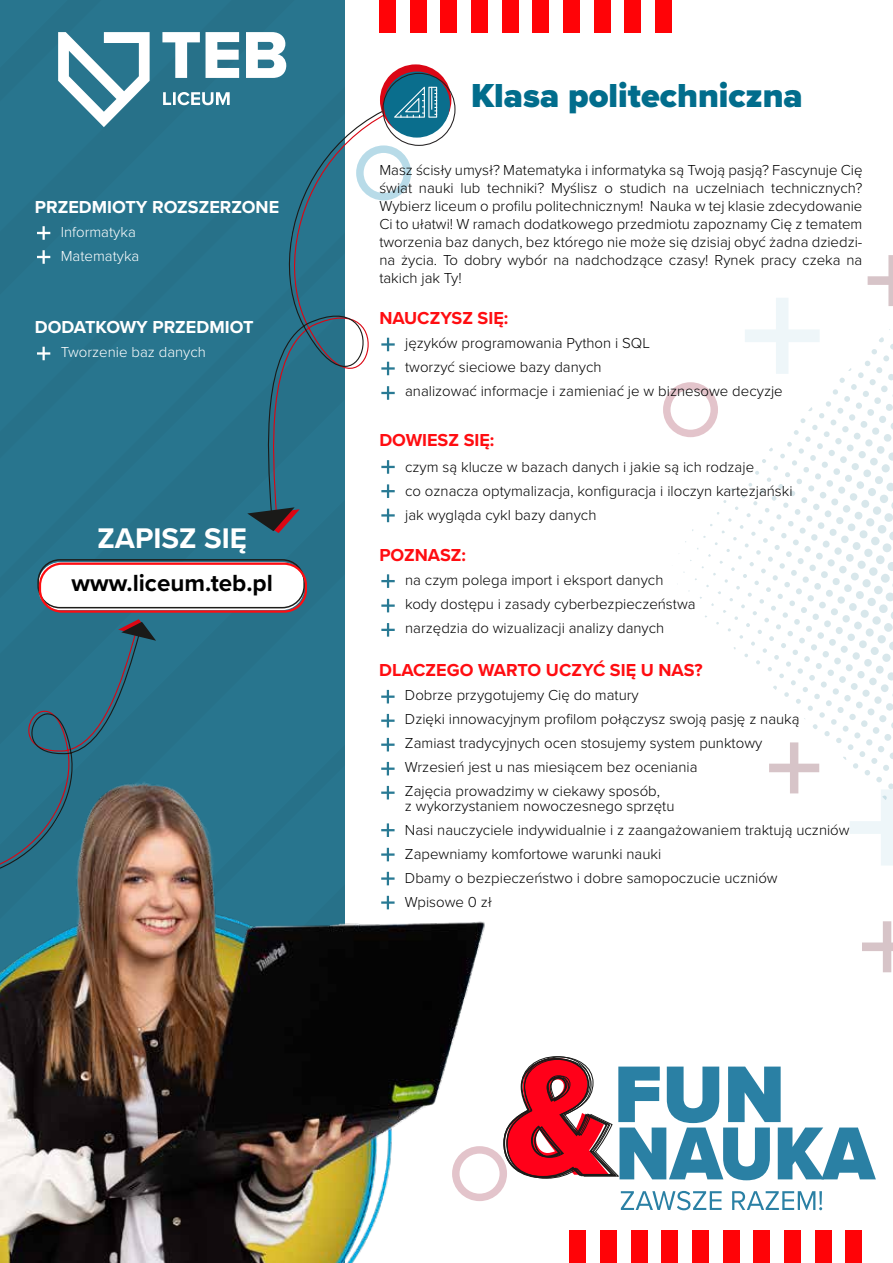
<style>
.page{position:relative;width:893px;height:1263px;background:#fff}
.page>*{position:absolute;margin:0;border:0;box-sizing:border-box;transform-origin:0 0}
.t1{font:900 34.5px "Proxima Nova";color:#016d8c}
.t2{font:700 29.4px "Proxima Nova";color:#fff}
.t3{font:700 24.15px "Proxima Nova";color:#000}
.t4{font:700 18px "Proxima Nova";color:#ff0d11}
.t5{font:700 18px "Proxima Nova";color:#fff}
.t6{font:300 15px/24px "Proxima Nova";color:#000}
.t7{font:300 15px/24px "Proxima Nova";color:#fff}
</style>
<div class="page">
<div style="left:231px;top:0;width:96px;height:734px;background:#28758e"></div>
<div style="left:0;top:0;width:231px;height:734px;background:#28758e"></div>
<img style="left:0;top:734px;width:502px;height:529px">
<div style="left:655px;top:0;width:16px;height:33px;background:#ff0307"></div>
<div style="left:625px;top:0;width:16px;height:33px;background:#ff0307"></div>
<div style="left:594px;top:0;width:16px;height:33px;background:#ff0307"></div>
<div style="left:563px;top:0;width:16px;height:33px;background:#ff0307"></div>
<div style="left:533px;top:0;width:16px;height:33px;background:#ff0307"></div>
<div style="left:502px;top:0;width:16px;height:33px;background:#ff0307"></div>
<div style="left:471px;top:0;width:16px;height:33px;background:#ff0307"></div>
<div style="left:441px;top:0;width:16px;height:33px;background:#ff0307"></div>
<div style="left:410px;top:0;width:16px;height:33px;background:#ff0307"></div>
<div style="left:379px;top:0;width:16px;height:33px;background:#ff0307"></div>
<div style="left:663px;top:382px;width:55px;height:55px;border:8px solid #9e2e45;border-radius:50%"></div>
<svg style="left:862px;top:921px;width:31px;height:51px"></svg>
<div style="left:452px;top:1146px;width:55px;height:55px;border:8px solid #9e2e45;border-radius:50%"></div>
<svg style="left:672px;top:255px;width:221px;height:610px"></svg>
<div style="left:846px;top:1230px;width:16px;height:33px;background:#ff0307"></div>
<div style="left:815px;top:1230px;width:16px;height:33px;background:#ff0307"></div>
<div style="left:785px;top:1230px;width:16px;height:33px;background:#ff0307"></div>
<div style="left:754px;top:1230px;width:16px;height:33px;background:#ff0307"></div>
<div style="left:723px;top:1230px;width:16px;height:33px;background:#ff0307"></div>
<div style="left:693px;top:1230px;width:16px;height:33px;background:#ff0307"></div>
<div style="left:662px;top:1230px;width:16px;height:33px;background:#ff0307"></div>
<div style="left:631px;top:1230px;width:16px;height:33px;background:#ff0307"></div>
<div style="left:600px;top:1230px;width:16px;height:33px;background:#ff0307"></div>
<div style="left:570px;top:1230px;width:16px;height:33px;background:#ff0307"></div>
<svg style="left:381px;top:516px;width:14px;height:6px"></svg>
<svg style="left:381px;top:574px;width:14px;height:14px"></svg>
<svg style="left:381px;top:599px;width:14px;height:13px"></svg>
<svg style="left:381px;top:623px;width:14px;height:14px"></svg>
<svg style="left:381px;top:690px;width:14px;height:13px"></svg>
<svg style="left:381px;top:714px;width:14px;height:13px"></svg>
<svg style="left:381px;top:738px;width:14px;height:13px"></svg>
<svg style="left:381px;top:762px;width:14px;height:13px"></svg>
<svg style="left:381px;top:786px;width:14px;height:13px"></svg>
<svg style="left:381px;top:823px;width:14px;height:14px"></svg>
<svg style="left:381px;top:848px;width:14px;height:13px"></svg>
<svg style="left:381px;top:872px;width:14px;height:13px"></svg>
<svg style="left:381px;top:896px;width:14px;height:13px"></svg>
<svg style="left:37px;top:226px;width:13px;height:14px"></svg>
<svg style="left:37px;top:250px;width:13px;height:14px"></svg>
<svg style="left:37px;top:347px;width:13px;height:13px"></svg>
<svg style="left:0;top:619px;width:156px;height:296px;background:#3d6e7e"></svg>
<div style="left:38px;top:562px;width:266px;height:48px;background:#fff;border-radius:22px"></div>
<div style="left:38px;top:559px;width:267px;height:49px;border:2px solid #1d1d1b;border-radius:22px"></div>
<div style="left:39px;top:563px;width:268px;height:49px;border:2px solid #ff0d11;border-radius:22px"></div>
<svg style="left:257px;top:65px;width:154px;height:449px"></svg>
<svg style="left:247px;top:507px;width:53px;height:26px"></svg>
<svg style="left:162px;top:32px;width:38px;height:46px"></svg>
<svg style="left:206px;top:32px;width:33px;height:46px"></svg>
<svg style="left:246px;top:32px;width:40px;height:46px"></svg>
<svg style="left:58px;top:32px;width:92px;height:95px"></svg>
<svg style="left:163px;top:92px;width:67px;height:13px"></svg>
<svg style="left:380px;top:64px;width:76px;height:82px"></svg>
<svg style="left:621px;top:1191px;width:101px;height:19px"></svg>
<svg style="left:732px;top:1191px;width:90px;height:19px"></svg>
<svg style="left:502px;top:1056px;width:374px;height:124px"></svg>
<p class="t5" style="left:35px;top:193px;width:246px">PRZEDMIOTY ROZSZERZONE</p>
<p class="t7" style="left:61px;top:219px;width:80px">Informatyka<br>Matematyka</p>
<p class="t5" style="left:35px;top:314px;width:220px">DODATKOWY PRZEDMIOT</p>
<p class="t7" style="left:61px;top:339px;width:147px">Tworzenie baz danych</p>
<h2 class="t2" style="left:97px;top:517px;width:151px">ZAPISZ SIĘ</h2>
<h3 class="t3" style="left:72px;top:565px;width:203px">www.liceum.teb.pl</h3>
<h1 class="t1" style="left:471px;top:70px;width:333px">Klasa politechniczna</h1>
<p class="t6" style="left:379px;top:160px;width:485px;line-height:18px;text-align:justify">Masz ścisły umysł? Matematyka i informatyka są Twoją pasją? Fascynuje Cię świat nauki lub techniki? Myślisz o studich na uczelniach technicznych?<br>Wybierz liceum o profilu politechnicznym! Nauka w tej klasie zdecydowanie Ci to ułatwi! W ramach dodatkowego przedmiotu zapoznamy Cię z tematem tworzenia baz danych, bez którego nie może się dzisiaj obyć żadna dziedzi&shy;na życia. To dobry wybór na nadchodzące czasy! Rynek pracy czeka na takich jak Ty!</p>
<p class="t4" style="left:379px;top:305px;width:131px">NAUCZYSZ SIĘ:</p>
<p class="t6" style="left:405px;top:330px;width:379px">języków programowania Python i SQL<br>tworzyć sieciowe bazy danych<br>analizować informacje i zamieniać je w biznesowe decyzje</p>
<p class="t4" style="left:379px;top:427px;width:117px">DOWIESZ SIĘ:</p>
<p class="t6" style="left:405px;top:454px;width:389px">czym są klucze w bazach danych i jakie są ich rodzaje<br>co oznacza optymalizacja, konfiguracja i iloczyn kartezjański jak wygląda cykl bazy danych</p>
<p class="t4" style="left:379px;top:541px;width:88px">POZNASZ:</p>
<p class="t6" style="left:405px;top:567px;width:292px">na czym polega import i eksport danych kody dostępu i zasady cyberbezpieczeństwa narzędzia do wizualizacji analizy danych</p>
<p class="t4" style="left:379px;top:657px;width:325px">DLACZEGO WARTO UCZYĆ SIĘ U NAS?</p>
<p class="t6" style="left:405px;top:683px;width:396px">Dobrze przygotujemy Cię do matury<br>Dzięki innowacyjnym profilom połączysz swoją pasję z nauką Zamiast tradycyjnych ocen stosujemy system punktowy Wrzesień jest u nas miesiącem bez oceniania<br>Zajęcia prowadzimy w ciekawy sposób,</p>
<p class="t6" style="left:405px;top:794px;width:446px">z wykorzystaniem nowoczesnego sprzętu<br>Nasi nauczyciele indywidualnie i z zaangażowaniem traktują uczniów Zapewniamy komfortowe warunki nauki<br>Dbamy o bezpieczeństwo i dobre samopoczucie uczniów<br>Wpisowe 0 zł</p>
</div>
